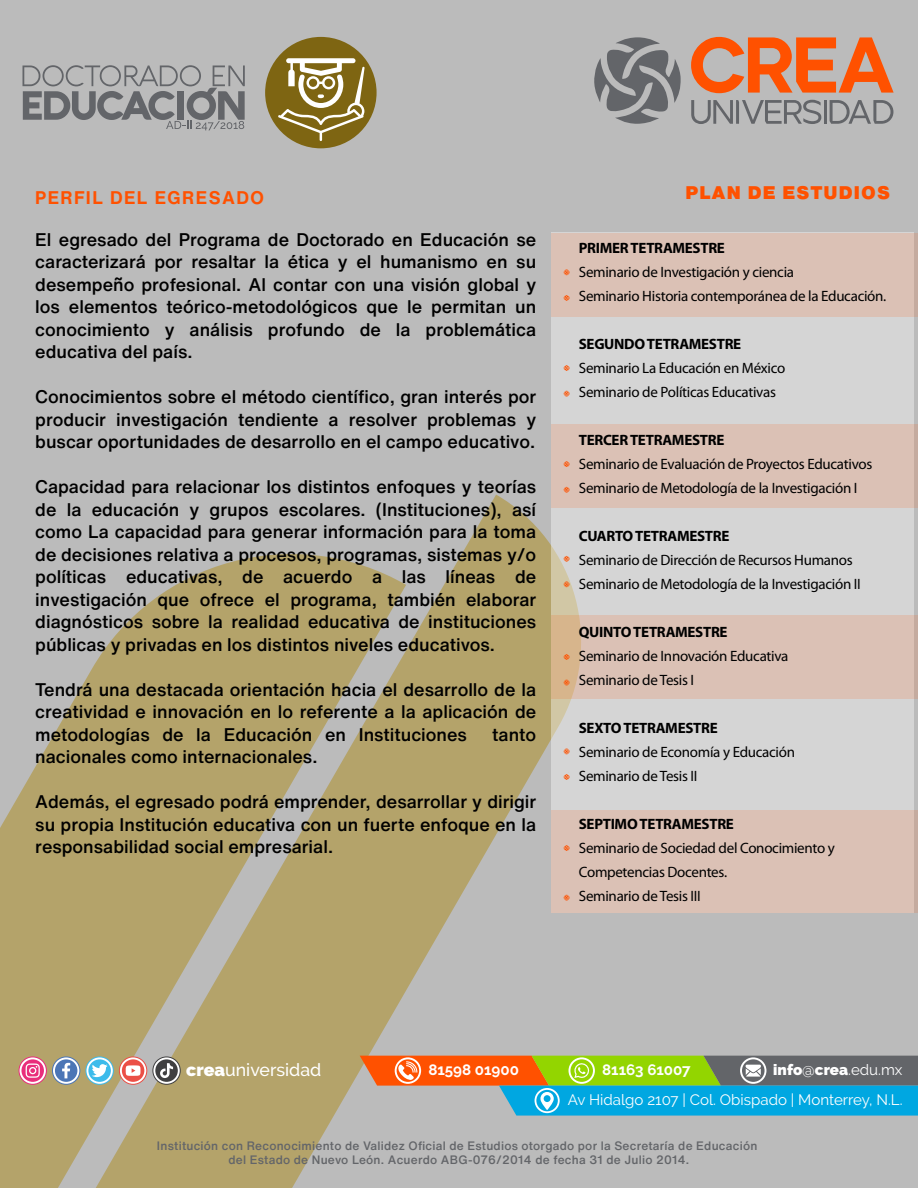
<style>
.page{position:relative;width:918px;height:1188px;background:#bbb}
.page>*{position:absolute;margin:0;border:0;box-sizing:border-box;transform-origin:0 0}
.t1{font:500 18px/22.5px "Helvetica Now Text";color:#000;text-align:justify}
.t2{font:700 18px "Helvetica Now Text";letter-spacing:.08em;color:#ff5100}
.t3{font:900 18px "Helvetica Now Text";letter-spacing:.06em;color:#ff5100}
.t4{font:500 17.7px "Raleway";color:#fff}
.t5{font:15.15px/30px "Raleway";color:#fff;text-align:right}
.t6{font:700 15.15px "Raleway";color:#fff}
.t7{font:15px/24px "Myriad Pro";letter-spacing:-.02em;color:#000}
.t8{font:700 15px "Myriad Pro";letter-spacing:-.02em;color:#000}
.t9{font:500 12px/14.4px "Helvetica Now Text";letter-spacing:.02em;color:#636569;text-align:center}
.s1{font-weight:900}
</style>
<div class="page">
<svg style="left:0;top:495px;width:581px;height:693px;fill:#b4a36a"></svg>
<div style="left:551px;top:233px;width:363px;height:680px;background:#d5d5d5"></div>
<svg style="left:19px;top:1056px;width:28px;height:29px"></svg>
<svg style="left:52px;top:1056px;width:28px;height:29px"></svg>
<svg style="left:85px;top:1056px;width:29px;height:29px"></svg>
<svg style="left:119px;top:1056px;width:28px;height:29px"></svg>
<svg style="left:152px;top:1056px;width:29px;height:29px"></svg>
<svg style="left:20px;top:1057px;width:26px;height:27px"></svg>
<svg style="left:53px;top:1057px;width:26px;height:27px"></svg>
<svg style="left:86px;top:1057px;width:27px;height:27px"></svg>
<svg style="left:120px;top:1057px;width:26px;height:27px"></svg>
<svg style="left:153px;top:1057px;width:27px;height:27px"></svg>
<svg style="left:360px;top:1056px;width:558px;height:60px"></svg>
<div style="left:551px;top:233px;width:367px;height:84px;background:#dbc1b5"></div>
<div style="left:551px;top:424px;width:367px;height:84px;background:#dbc1b5"></div>
<svg style="left:551px;top:615px;width:367px;height:84px;fill:#dbc1b5"></svg>
<div style="left:551px;top:811px;width:367px;height:102px;background:#dbc1b5"></div>
<svg style="left:564px;top:391px;width:6px;height:6px"></svg>
<svg style="left:564px;top:365px;width:6px;height:6px"></svg>
<svg style="left:564px;top:295px;width:6px;height:6px"></svg>
<svg style="left:564px;top:269px;width:6px;height:6px"></svg>
<svg style="left:564px;top:487px;width:6px;height:6px"></svg>
<svg style="left:564px;top:461px;width:6px;height:6px"></svg>
<svg style="left:564px;top:581px;width:6px;height:6px"></svg>
<svg style="left:564px;top:556px;width:6px;height:6px"></svg>
<svg style="left:564px;top:680px;width:6px;height:6px"></svg>
<svg style="left:564px;top:654px;width:6px;height:6px"></svg>
<svg style="left:564px;top:749px;width:6px;height:5px"></svg>
<svg style="left:564px;top:895px;width:6px;height:6px"></svg>
<svg style="left:564px;top:845px;width:6px;height:6px"></svg>
<svg style="left:564px;top:774px;width:6px;height:6px"></svg>
<svg style="left:594px;top:37px;width:87px;height:87px"></svg>
<svg style="left:691px;top:37px;width:203px;height:56px"></svg>
<svg style="left:691px;top:100px;width:130px;height:24px"></svg>
<hr style="left:824px;top:100px;width:3px;height:24px;background:#636569">
<svg style="left:830px;top:100px;width:63px;height:24px"></svg>
<div style="left:265px;top:37px;width:112px;height:111px;background:#7e6512;border-radius:50%"></div>
<svg style="left:278px;top:58px;width:87px;height:83px"></svg>
<svg style="left:23px;top:65px;width:222px;height:65px"></svg>
<p class="t2" style="left:35px;top:184px;width:230px">PERFIL DEL EGRESADO</p>
<p class="t1" style="left:35px;top:228px;width:502px">El egresado del Programa de Doctorado en Educación se caracterizará por resaltar la ética y el humanismo en su desempeño profesional. Al contar con una visión global y los elementos teórico-metodológicos que le permitan un conocimiento y análisis profundo de la problemática educativa del país.</p>
<p class="t1" style="left:35px;top:385px;width:502px">Conocimientos sobre el método científico, gran interés por producir investigación tendiente a resolver problemas y buscar oportunidades de desarrollo en el campo educativo.</p>
<p class="t1" style="left:35px;top:475px;width:502px">Capacidad para relacionar los distintos enfoques y teorías de la educación y grupos escolares. (Instituciones), así como La capacidad para generar información para la toma de decisiones relativa a procesos, programas, sistemas y/o políticas educativas, de acuerdo a las líneas de investigación que ofrece el programa, también elaborar diagnósticos sobre la realidad educativa de instituciones públicas y privadas en los distintos niveles educativos.</p>
<p class="t1" style="left:35px;top:678px;width:502px">Tendrá una destacada orientación hacia el desarrollo de la creatividad e innovación en lo referente a la aplicación de metodologías de la Educación en Instituciones</p>
<p class="t1" style="left:492px;top:723px;width:45px">tanto</p>
<p class="t1" style="left:35px;top:745px;width:284px">nacionales como internacionales.</p>
<p class="t1" style="left:35px;top:790px;width:502px">Además, el egresado podrá emprender, desarrollar y dirigir su propia Institución educativa con un fuerte enfoque en la responsabilidad social empresarial.</p>
<p class="t3" style="left:685px;top:179px;width:206px">PLAN DE ESTUDIOS</p>
<p class="t8" style="left:579px;top:239px;width:148px">PRIMER TETRAMESTRE</p>
<p class="t7" style="left:579px;top:260px;width:309px">Seminario de Investigación y ciencia<br>Seminario Historia contemporánea de la Educación.</p>
<p class="t8" style="left:579px;top:335px;width:164px">SEGUNDO TETRAMESTRE</p>
<p class="t7" style="left:579px;top:356px;width:208px">Seminario La Educación en México<br>Seminario de Políticas Educativas</p>
<p class="t8" style="left:579px;top:431px;width:147px">TERCER TETRAMESTRE</p>
<p class="t7" style="left:579px;top:452px;width:295px">Seminario de Evaluación de Proyectos Educativos<br>Seminario de Metodología de la Investigación I</p>
<p class="t8" style="left:579px;top:527px;width:152px">CUARTO TETRAMESTRE</p>
<p class="t7" style="left:579px;top:548px;width:283px">Seminario de Dirección de Recursos Humanos<br>Seminario de Metodología de la Investigación II</p>
<p class="t8" style="left:579px;top:623px;width:150px">QUINTO TETRAMESTRE</p>
<p class="t7" style="left:579px;top:644px;width:211px">Seminario de Innovación Educativa<br>Seminario de Tesis I</p>
<p class="t8" style="left:579px;top:719px;width:140px">SEXTO TETRAMESTRE</p>
<p class="t7" style="left:579px;top:740px;width:218px">Seminario de Economía y Educación<br>Seminario de Tesis II</p>
<p class="t8" style="left:579px;top:815px;width:157px">SEPTIMO TETRAMESTRE</p>
<p class="t7" style="left:579px;top:836px;width:258px">Seminario de Sociedad del Conocimiento y<br>Competencias Docentes.<br>Seminario de Tesis III</p>
<p class="t4" style="left:186px;top:1060px;width:136px"><span class="s1">crea</span>universidad</p>
<p class="t5" style="left:568px;top:1055px;width:336px"><span class="s1">info</span>@<span class="s1">crea</span>.edu.mx<br>Av Hidalgo 2107 | Col. Obispado | Monterrey, N.L.</p>
<p class="t6" style="left:428px;top:1061px;width:92px">81598 01900</p>
<p class="t6" style="left:602px;top:1061px;width:90px">81163 61007</p>
<p class="t9" style="left:157px;top:1138px;width:602px">Institución con Reconocimiento de Validez Oficial de Estudios otorgado por la Secretaría de Educación del Estado de Nuevo León. Acuerdo ABG-076/2014 de fecha 31 de Julio 2014.</p>
</div>
